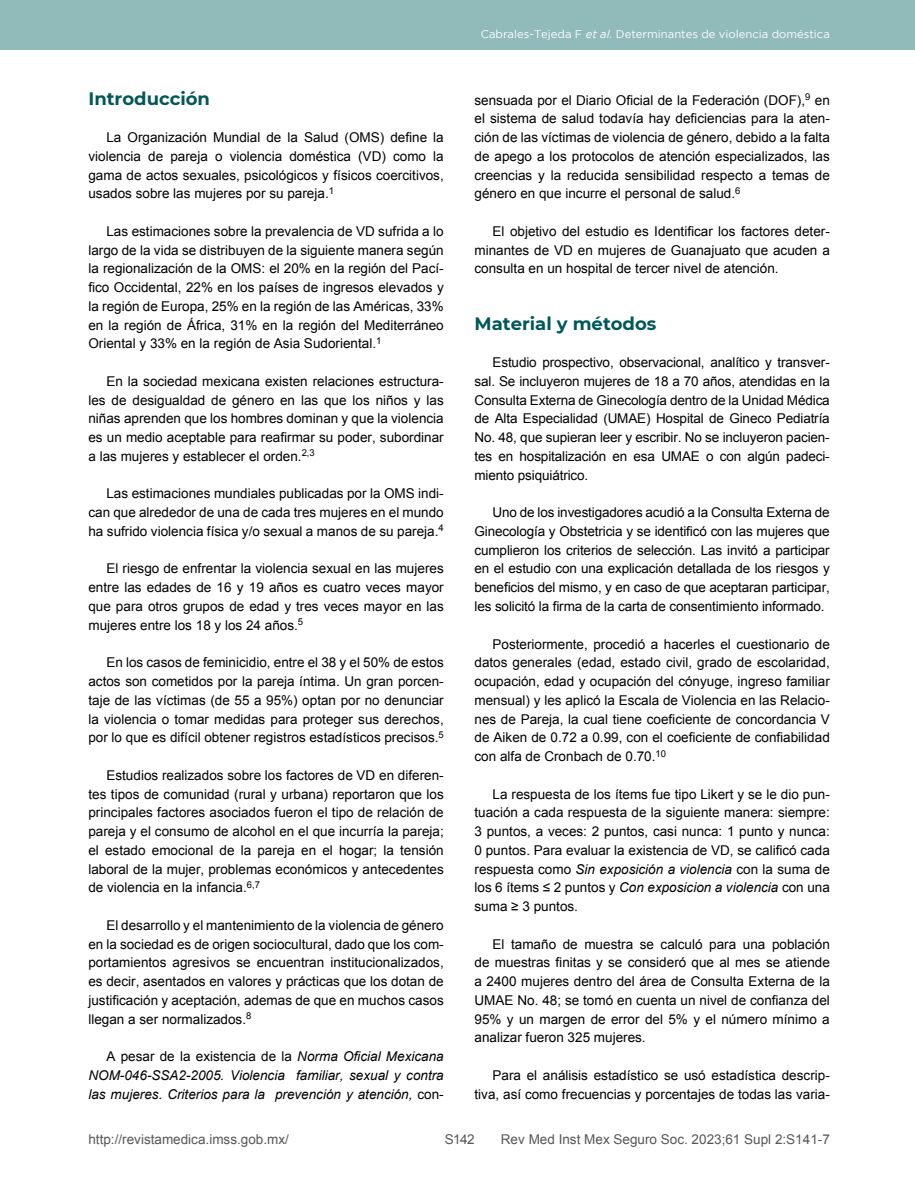
<style>
.page{position:relative;width:915px;height:1191px;background:#fff}
.page>*{position:absolute;margin:0;border:0;box-sizing:border-box;transform-origin:0 0}
.t1{font:700 18px "Montserrat";color:#01575a}
.t2{font:13.5px/18.8px "Arial";color:#000;text-align:justify}
.t3{font:italic 13.5px/18.8px "Arial";color:#000;text-align:justify}
.t4{font:13.5px "Arial";color:#575756}
.t5{font:11.25px "Gotham";color:#fff}
.s1{font-style:normal}
.s2{font-style:italic}
</style>
<div class="page">
<div style="left:0;top:0;width:914px;height:50px;background:#91baba"></div>
<h1 class="t1" style="left:88px;top:85px;width:123px">Introducción</h1>
<p class="t2" style="left:88px;top:128px;width:357px;text-indent:18px">La Organización Mundial de la Salud (OMS) define la violencia de pareja o violencia doméstica (VD) como la gama de actos sexuales, psicológicos y físicos coercitivos, usados sobre las mujeres por su pareja.<sup>1</sup></p>
<p class="t2" style="left:88px;top:222px;width:357px;text-indent:18px">Las estimaciones sobre la prevalencia de VD sufrida a lo largo de la vida se distribuyen de la siguiente manera según la regionalización de la OMS: el 20% en la región del Pací&shy;fico Occidental, 22% en los países de ingresos elevados y la región de Europa, 25% en la región de las Américas, 33% en la región de África, 31% en la región del Mediterráneo Oriental y 33% en la región de Asia Sudoriental.<sup>1</sup></p>
<p class="t2" style="left:88px;top:372px;width:357px;text-indent:18px">En la sociedad mexicana existen relaciones estructura&shy;les de desigualdad de género en las que los niños y las niñas aprenden que los hombres dominan y que la violencia es un medio aceptable para reafirmar su poder, subordinar a las mujeres y establecer el orden.<sup>2,3</sup></p>
<p class="t2" style="left:88px;top:484px;width:357px;text-indent:18px">Las estimaciones mundiales publicadas por la OMS indi&shy;can que alrededor de una de cada tres mujeres en el mundo ha sufrido violencia física y/o sexual a manos de su pareja.<sup>4</sup></p>
<p class="t2" style="left:88px;top:559px;width:357px;text-indent:18px">El riesgo de enfrentar la violencia sexual en las mujeres entre las edades de 16 y 19 años es cuatro veces mayor que para otros grupos de edad y tres veces mayor en las mujeres entre los 18 y los 24 años.<sup>5</sup></p>
<p class="t2" style="left:88px;top:653px;width:357px;text-indent:18px">En los casos de feminicidio, entre el 38 y el 50% de estos actos son cometidos por la pareja íntima. Un gran porcen&shy;taje de las víctimas (de 55 a 95%) optan por no denunciar la violencia o tomar medidas para proteger sus derechos, por lo que es difícil obtener registros estadísticos precisos.<sup>5</sup></p>
<p class="t2" style="left:88px;top:766px;width:357px;text-indent:18px">Estudios realizados sobre los factores de VD en diferen&shy;tes tipos de comunidad (rural y urbana) reportaron que los principales factores asociados fueron el tipo de relación de pareja y el consumo de alcohol en el que incurría la pareja; el estado emocional de la pareja en el hogar; la tensión laboral de la mujer, problemas económicos y antecedentes de violencia en la infancia.<sup>6,7</sup></p>
<p class="t2" style="left:88px;top:916px;width:357px;text-indent:18px">El desarrollo y el mantenimiento de la violencia de género en la sociedad es de origen sociocultural, dado que los com&shy;portamientos agresivos se encuentran institucionalizados, es decir, asentados en valores y prácticas que los dotan de justificación y aceptación, ademas de que en muchos casos llegan a ser normalizados.<sup>8</sup></p>
<p class="t3" style="left:88px;top:1047px;width:357px;text-indent:18px"><span class="s1">A pesar de la existencia de la</span> Norma Oficial Mexicana NOM-046-SSA2-2005. Violencia familiar, sexual y contra las mujeres. Criterios para la prevención y atención, <span class="s1">con-</span></p>
<p class="t5" style="left:480px;top:28px;width:350px">Cabrales-Tejeda F <span class="s2">et al.</span> Determinantes de violencia doméstica</p>
<p class="t2" style="left:474px;top:91px;width:357px">sensuada por el Diario Oficial de la Federación (DOF),<sup>9</sup> en el sistema de salud todavía hay deficiencias para la aten&shy;ción de las víctimas de violencia de género, debido a la falta de apego a los protocolos de atención especializados, las creencias y la reducida sensibilidad respecto a temas de género en que incurre el personal de salud.<sup>6</sup></p>
<p class="t2" style="left:474px;top:222px;width:357px;text-indent:18px">El objetivo del estudio es Identificar los factores deter&shy;minantes de VD en mujeres de Guanajuato que acuden a consulta en un hospital de tercer nivel de atención.</p>
<h1 class="t1" style="left:474px;top:310px;width:183px">Material y métodos</h1>
<p class="t2" style="left:474px;top:353px;width:357px;text-indent:18px">Estudio prospectivo, observacional, analítico y transver&shy;sal. Se incluyeron mujeres de 18 a 70 años, atendidas en la Consulta Externa de Ginecología dentro de la Unidad Médica de Alta Especialidad (UMAE) Hospital de Gineco Pediatría No. 48, que supieran leer y escribir. No se incluyeron pacien&shy;tes en hospitalización en esa UMAE o con algún padeci&shy;miento psiquiátrico.</p>
<p class="t2" style="left:474px;top:503px;width:356px;text-indent:18px">Uno de los investigadores acudió a la Consulta Externa de Ginecología y Obstetricia y se identificó con las mujeres que cumplieron los criterios de selección. Las invitó a participar en el estudio con una explicación detallada de los riesgos y beneficios del mismo, y en caso de que aceptaran participar, les solicitó la firma de la carta de consentimiento informado.</p>
<p class="t2" style="left:474px;top:634px;width:357px;text-indent:18px">Posteriormente, procedió a hacerles el cuestionario de datos generales (edad, estado civil, grado de escolaridad, ocupación, edad y ocupación del cónyuge, ingreso familiar mensual) y les aplicó la Escala de Violencia en las Relacio&shy;nes de Pareja, la cual tiene coeficiente de concordancia V de Aiken de 0.72 a 0.99, con el coeficiente de confiabilidad con alfa de Cronbach de 0.70.<sup>10</sup></p>
<p class="t2" style="left:474px;top:784px;width:357px;text-indent:18px">La respuesta de los ítems fue tipo Likert y se le dio pun&shy;tuación a cada respuesta de la siguiente manera: siempre:<br>3 puntos, a veces: 2 puntos, casi nunca: 1 punto y nunca:<br>0 puntos. Para evaluar la existencia de VD, se calificó cada respuesta como <span class="s2">Sin exposición a violencia</span> con la suma de los 6 ítems ≤ 2 puntos y <span class="s2">Con exposicion a violencia</span> con una suma ≥ 3 puntos.</p>
<p class="t2" style="left:474px;top:934px;width:357px;text-indent:18px">El tamaño de muestra se calculó para una población de muestras finitas y se consideró que al mes se atiende a 2400 mujeres dentro del área de Consulta Externa de la UMAE No. 48; se tomó en cuenta un nivel de confianza del 95% y un margen de error del 5% y el número mínimo a analizar fueron 325 mujeres.</p>
<p class="t2" style="left:474px;top:1066px;width:357px;text-align:right">Para el análisis estadístico se usó estadística descrip&shy;tiva, así como frecuencias y porcentajes de todas las varia-</p>
<p class="t4" style="left:88px;top:1130px;width:202px">http://revistamedica.imss.gob.mx/</p>
<p class="t4" style="left:500px;top:1130px;width:330px">Rev Med Inst Mex Seguro Soc. 2023;61 Supl 2:S141-7</p>
<p class="t4" style="left:444px;top:1130px;width:31px">S142</p>
</div>
